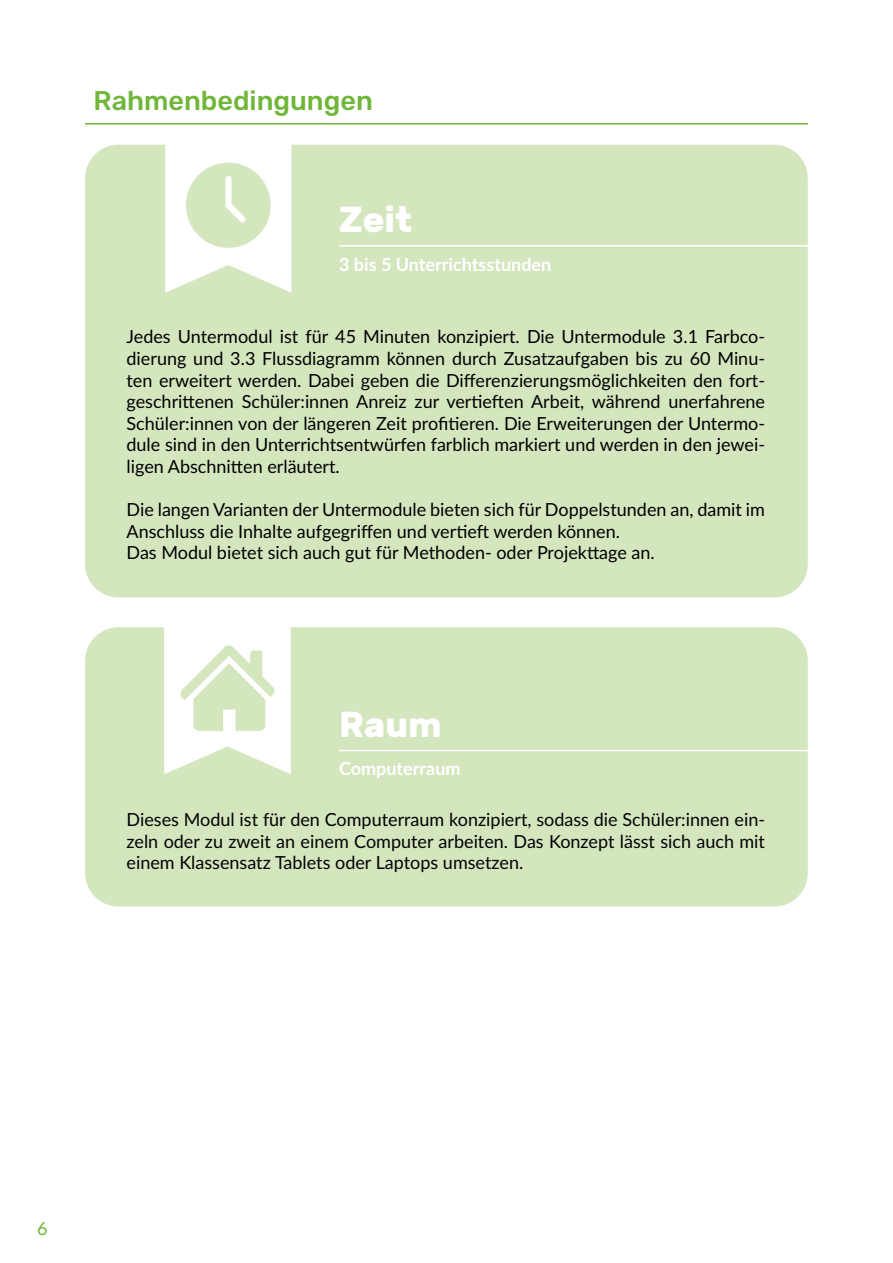
<style>
.page{position:relative;width:893px;height:1263px;background:#fff}
.page>*{position:absolute;margin:0;border:0;box-sizing:border-box;transform-origin:0 0}
.t1{font:700 36px "Rubik";color:#fff}
.t2{font:500 27px "Rubik";color:#6fb639}
.t3{font:18px/21.6px "Lato";color:#000;text-align:justify}
.t4{font:18px/21.6px "Lato";color:#020203;text-align:justify}
.t5{font:700 18px "Lato";color:#fff}
.t6{font:18px "Lato";color:#6fb639}
</style>
<div class="page">
<hr style="left:85px;top:123px;width:723px;height:2px;background:#6fb639">
<div style="left:102px;top:161px;width:689px;height:420px;background:#d4e6be;border-radius:17px"></div>
<div style="left:85px;top:145px;width:723px;height:452px;border:33px solid #d4e6be;border-radius:17px"></div>
<hr style="left:339px;top:245px;width:507px;height:1px;background:#fff">
<img style="left:154px;top:145px;width:143px;height:148px">
<div style="left:102px;top:644px;width:689px;height:246px;background:#d4e6be;border-radius:17px"></div>
<div style="left:85px;top:627px;width:723px;height:279px;border:33px solid #d4e6be;border-radius:17px"></div>
<hr style="left:339px;top:750px;width:507px;height:1px;background:#fff">
<img style="left:158px;top:627px;width:147px;height:147px">
<h2 class="t2" style="left:94px;top:85px;width:281px">Rahmenbedingungen</h2>
<h1 class="t1" style="left:339px;top:199px;width:75px">Zeit</h1>
<p class="t5" style="left:339px;top:251px;width:214px">3 bis 5 Unterrichtsstunden</p>
<p class="t3" style="left:127px;top:325px;width:640px">Jedes Untermodul ist für 45 Minuten konzipiert. Die Untermodule 3.1 Farbco&shy;dierung und 3.3 Flussdiagramm können durch Zusatzaufgaben bis zu 60 Minu&shy;ten erweitert werden. Dabei geben die Differenzierungsmöglichkeiten den fort&shy;geschrittenen Schüler:innen Anreiz zur vertieften Arbeit, während unerfahrene Schüler:innen von der längeren Zeit profitieren. Die Erweiterungen der Untermo&shy;dule sind in den Unterrichtsentwürfen farblich markiert und werden in den jewei&shy;ligen Abschnitten erläutert.</p>
<p class="t3" style="left:127px;top:498px;width:640px;text-align:left">Die langen Varianten der Untermodule bieten sich für Doppelstunden an, damit im<br>Anschluss die Inhalte aufgegriffen und vertieft werden können.<br>Das Modul bietet sich auch gut für Methoden- oder Projekttage an.</p>
<h1 class="t1" style="left:339px;top:703px;width:104px">Raum</h1>
<p class="t5" style="left:339px;top:755px;width:123px">Computerraum</p>
<p class="t4" style="left:127px;top:808px;width:640px">Dieses Modul ist für den Computerraum konzipiert, sodass die Schüler:innen ein&shy;zeln oder zu zweit an einem Computer arbeiten. Das Konzept lässt sich auch mit einem Klassensatz Tablets oder Laptops umsetzen.</p>
<p class="t6" style="left:37px;top:1215px;width:12px">6</p>
</div>
